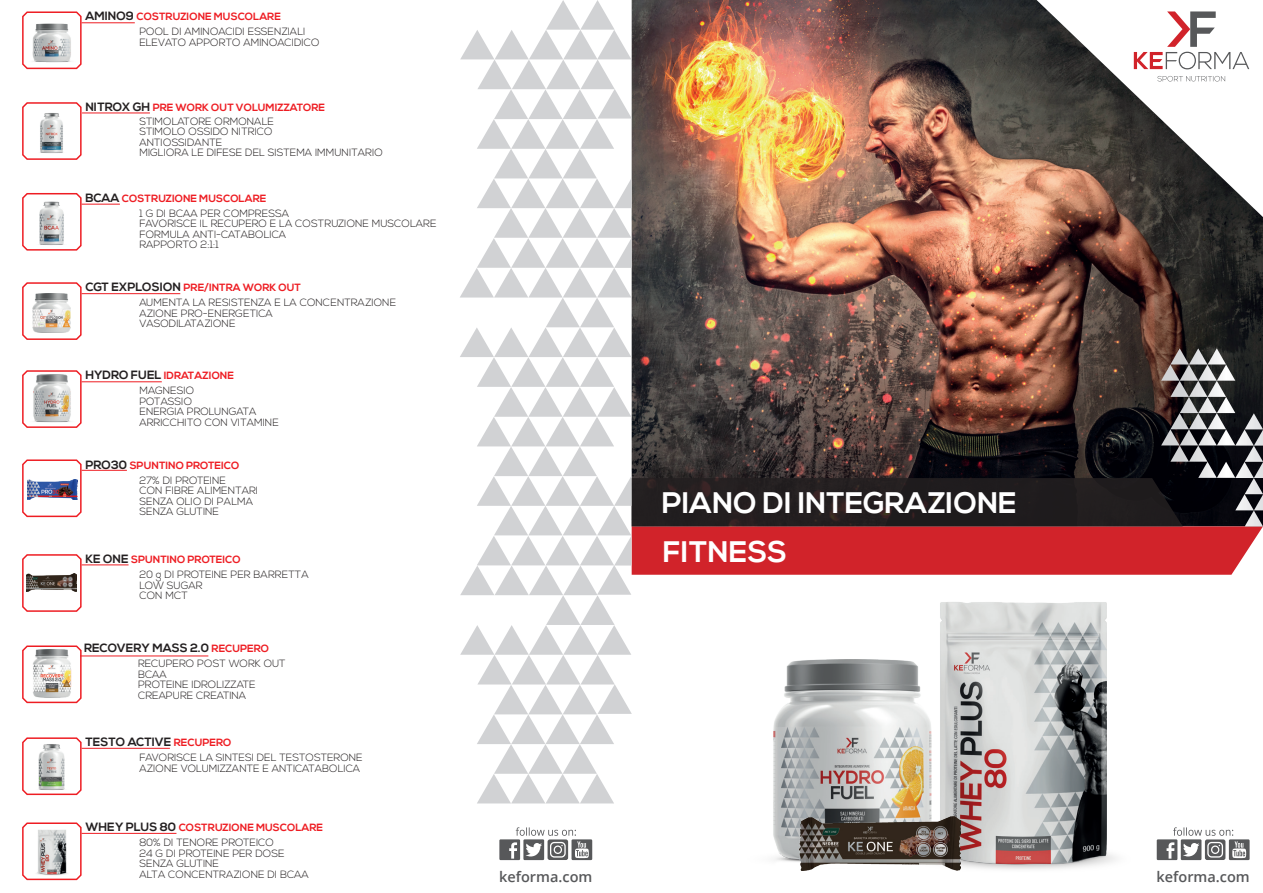
<style>
.page{position:relative;width:1263px;height:893px;background:#fff}
.page>*{position:absolute;margin:0;border:0;box-sizing:border-box;transform-origin:0 0}
.t1{font:700 29.7px "Nexa";color:#fff}
.t2{font:600 14.55px "Open Sans";color:#57585a}
.t3{font:700 12px "Nexa";color:#231f20}
.t4{font:300 10.5px/10.5px "Nexa";color:#231f20}
.t5{font:700 10.5px/15px "Nexa";color:#ee1d23;text-align:center}
.s1{font-size:12px;color:#231f20}
.s2{font-weight:300;color:#231f20}
.s3{font-weight:700;font-size:12px}
.s4{font-weight:700;color:#ee1d23}
.s5{font-size:10.5px;color:#ee1d23}
</style>
<div class="page">
<img style="left:957px;top:803px;width:200px;height:67px">
<svg style="left:1157px;top:827px;width:92px;height:33px"></svg>
<img style="left:773px;top:803px;width:184px;height:59px">
<img style="left:799px;top:816px;width:161px;height:55px">
<svg style="left:22px;top:459px;width:60px;height:59px"></svg>
<hr style="left:82px;top:470px;width:45px;height:1px;background:#ee1d23">
<svg style="left:22px;top:822px;width:60px;height:59px"></svg>
<hr style="left:82px;top:833px;width:94px;height:1px;background:#ee1d23">
<svg style="left:22px;top:737px;width:60px;height:59px"></svg>
<hr style="left:82px;top:748px;width:88px;height:1px;background:#ee1d23">
<svg style="left:22px;top:370px;width:60px;height:58px"></svg>
<hr style="left:82px;top:382px;width:80px;height:1px;background:#ee1d23">
<svg style="left:22px;top:282px;width:60px;height:58px"></svg>
<hr style="left:82px;top:293px;width:98px;height:1px;background:#ee1d23">
<svg style="left:22px;top:102px;width:60px;height:58px"></svg>
<hr style="left:82px;top:113px;width:68px;height:1px;background:#ee1d23">
<svg style="left:22px;top:11px;width:60px;height:59px"></svg>
<hr style="left:82px;top:23px;width:53px;height:1px;background:#ee1d23">
<svg style="left:22px;top:645px;width:60px;height:59px"></svg>
<img style="left:24px;top:650px;width:55px;height:49px">
<hr style="left:80px;top:656px;width:128px;height:1px;background:#ee1d23">
<svg style="left:22px;top:193px;width:60px;height:58px"></svg>
<hr style="left:82px;top:204px;width:38px;height:1px;background:#ee1d23">
<img style="left:30px;top:200px;width:43px;height:46px">
<svg style="left:22px;top:554px;width:60px;height:58px"></svg>
<hr style="left:82px;top:565px;width:47px;height:1px;background:#ee1d23">
<img style="left:26px;top:574px;width:51px;height:17px">
<svg style="left:499px;top:827px;width:93px;height:33px"></svg>
<img style="left:460px;top:0;width:803px;height:803px">
<p class="t5" style="left:85px;top:10px;width:197px"><span class="s1">AMINO9</span> COSTRUZIONE MUSCOLARE</p>
<p class="t4" style="left:139px;top:27px;width:167px">POOL DI AMINOACIDI ESSENZIALI</p>
<p class="t4" style="left:139px;top:38px;width:182px">ELEVATO APPORTO AMINOACIDICO</p>
<p class="t5" style="left:85px;top:101px;width:241px;line-height:13.5px"><span class="s1">NITROX GH</span> PRE WORK OUT VOLUMIZZATORE<br><span class="s2">STIMOLATORE ORMONALE</span></p>
<p class="t4" style="left:139px;top:127px;width:245px">STIMOLO OSSIDO NITRICO<br>ANTIOSSIDANTE<br>MIGLIORA LE DIFESE DEL SISTEMA IMMUNITARIO</p>
<p class="t5" style="left:139px;top:191px;width:151px;text-align:left;text-indent:-54px"><span class="s1">BCAA</span> COSTRUZIONE MUSCOLARE<br><span class="s2">1 G DI BCAA PER COMPRESSA</span></p>
<p class="t4" style="left:139px;top:219px;width:299px">FAVORISCE IL RECUPERO E LA COSTRUZIONE MUSCOLARE<br>FORMULA ANTI-CATABOLICA<br>RAPPORTO 2:1:1</p>
<p class="t4" style="left:139px;top:281px;width:258px;line-height:15px;text-indent:-54px"><span class="s3">CGT EXPLOSION</span> <span class="s4">PRE/INTRA WORK OUT<br></span>AUMENTA LA RESISTENZA E LA CONCENTRAZIONE</p>
<p class="t4" style="left:139px;top:308px;width:135px">AZIONE PRO-ENERGETICA<br>VASODILATAZIONE</p>
<p class="t5" style="left:85px;top:369px;width:150px"><span class="s1">HYDRO FUEL</span> IDRATAZIONE</p>
<p class="t4" style="left:139px;top:386px;width:56px">MAGNESIO</p>
<p class="t4" style="left:139px;top:396px;width:54px">POTASSIO</p>
<p class="t4" style="left:139px;top:407px;width:119px">ENERGIA PROLUNGATA</p>
<p class="t4" style="left:139px;top:417px;width:141px">ARRICCHITO CON VITAMINE</p>
<p class="t5" style="left:85px;top:458px;width:155px"><span class="s1">PRO30</span> SPUNTINO PROTEICO</p>
<p class="t4" style="left:139px;top:475px;width:88px">27% DI PROTEINE</p>
<p class="t4" style="left:139px;top:486px;width:120px">CON FIBRE ALIMENTARI</p>
<p class="t4" style="left:139px;top:496px;width:115px">SENZA OLIO DI PALMA</p>
<p class="t4" style="left:139px;top:507px;width:81px">SENZA GLUTINE</p>
<p class="t4" style="left:139px;top:553px;width:171px;line-height:15px;text-indent:-54px"><span class="s3">KE ONE</span> <span class="s4">SPUNTINO PROTEICO<br></span>20 g DI PROTEINE PER BARRETTA</p>
<p class="t4" style="left:139px;top:580px;width:65px">LOW SUGAR<br>CON MCT</p>
<p class="t3" style="left:84px;top:641px;width:187px">RECOVERY MASS 2.0 <span class="s5">RECUPERO</span></p>
<p class="t4" style="left:138px;top:659px;width:149px">RECUPERO POST WORK OUT</p>
<p class="t4" style="left:138px;top:669px;width:30px">BCAA</p>
<p class="t4" style="left:138px;top:680px;width:119px">PROTEINE IDROLIZZATE</p>
<p class="t4" style="left:138px;top:690px;width:110px">CREAPURE CREATINA</p>
<p class="t3" style="left:85px;top:735px;width:148px">TESTO ACTIVE <span class="s5">RECUPERO</span></p>
<p class="t4" style="left:139px;top:753px;width:225px">FAVORISCE LA SINTESI DEL TESTOSTERONE</p>
<p class="t4" style="left:139px;top:763px;width:222px">AZIONE VOLUMIZZANTE E ANTICATABOLICA</p>
<p class="t5" style="left:85px;top:821px;width:239px"><span class="s1">WHEY PLUS 80</span> COSTRUZIONE MUSCOLARE<br><span class="s2">80% DI TENORE PROTEICO</span></p>
<p class="t4" style="left:139px;top:849px;width:171px">24 G DI PROTEINE PER DOSE<br>SENZA GLUTINE<br>ALTA CONCENTRAZIONE DI BCAA</p>
<p class="t2" style="left:499px;top:867px;width:95px">keforma.com</p>
<p class="t1" style="left:662px;top:486px;width:356px">PIANO DI INTEGRAZIONE</p>
<p class="t1" style="left:663px;top:534px;width:126px">FITNESS</p>
<p class="t2" style="left:1156px;top:867px;width:95px">keforma.com</p>
</div>
